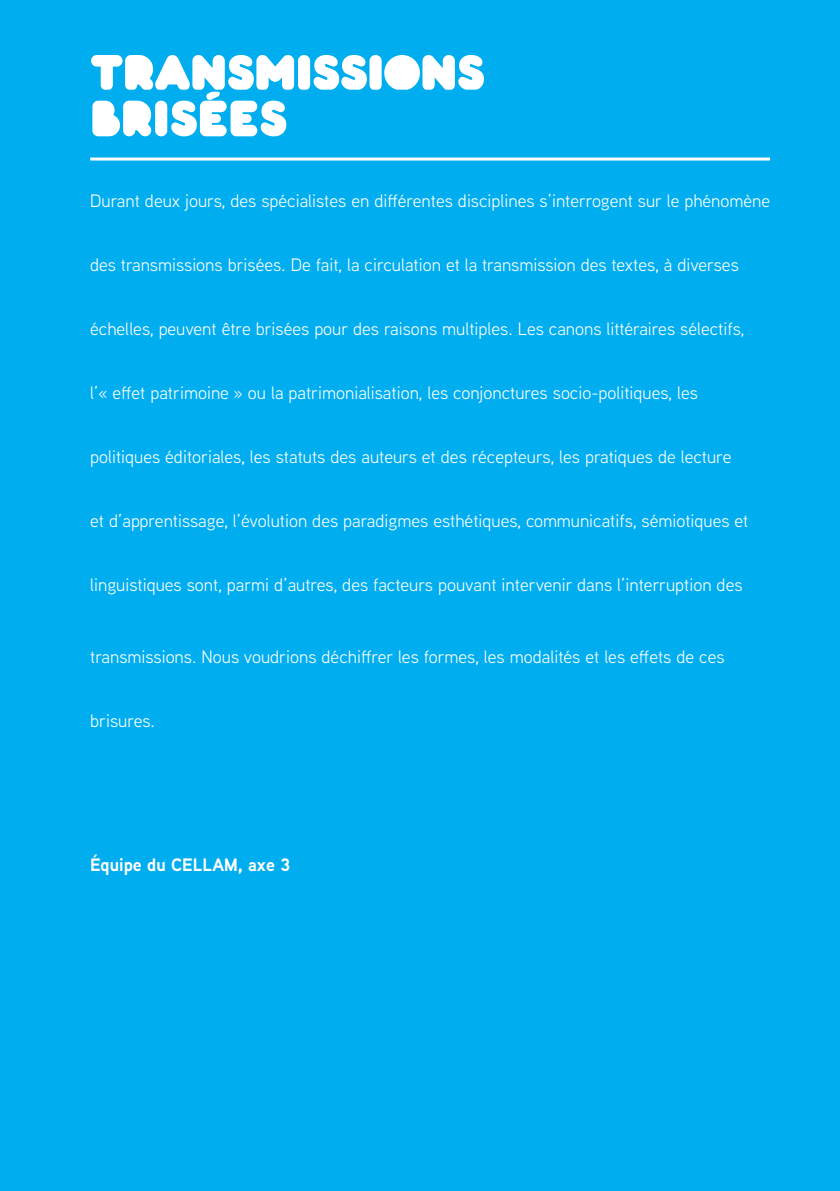
<style>
.page{position:relative;width:840px;height:1191px;background:#fff}
.page>*{position:absolute;margin:0;border:0;box-sizing:border-box;transform-origin:0 0}
.t1{font:50px/45.6px "Pochoir Pleine";letter-spacing:-.01em;color:#fff}
.t2{font:18px "Aaux Next";color:#fff}
.t3{font:700 18px "Aaux Next";color:#fff}
</style>
<div class="page">
<div style="left:0;top:0;width:838px;height:1191px;background:#00aeef"></div>
<hr style="left:90px;top:157px;width:679px;height:3px;background:#fff">
<h1 class="t1" style="left:90px;top:48px;width:396px">TRANSMISSIONS<br>BRISÉES</h1>
<p class="t2" style="left:90px;top:188px;width:681px">Durant deux jours, des spécialistes en différentes disciplines s’interrogent sur le phénomène</p>
<p class="t2" style="left:90px;top:252px;width:649px">des transmissions brisées. De fait, la circulation et la transmission des textes, à diverses</p>
<p class="t2" style="left:90px;top:316px;width:655px">échelles, peuvent être brisées pour des raisons multiples. Les canons littéraires sélectifs,</p>
<p class="t2" style="left:90px;top:380px;width:609px">l’« effet patrimoine » ou la patrimonialisation, les conjonctures socio-politiques, les</p>
<p class="t2" style="left:90px;top:444px;width:642px">politiques éditoriales, les statuts des auteurs et des récepteurs, les pratiques de lecture</p>
<p class="t2" style="left:90px;top:508px;width:659px">et d’apprentissage, l’évolution des paradigmes esthétiques, communicatifs, sémiotiques et</p>
<p class="t2" style="left:90px;top:572px;width:653px">linguistiques sont, parmi d’autres, des facteurs pouvant intervenir dans l’interruption des</p>
<p class="t2" style="left:90px;top:644px;width:635px">transmissions. Nous voudrions déchiffrer les formes, les modalités et les effets de ces</p>
<p class="t2" style="left:90px;top:708px;width:66px">brisures.</p>
<p class="t3" style="left:90px;top:852px;width:201px">Équipe du CELLAM, axe 3</p>
</div>
